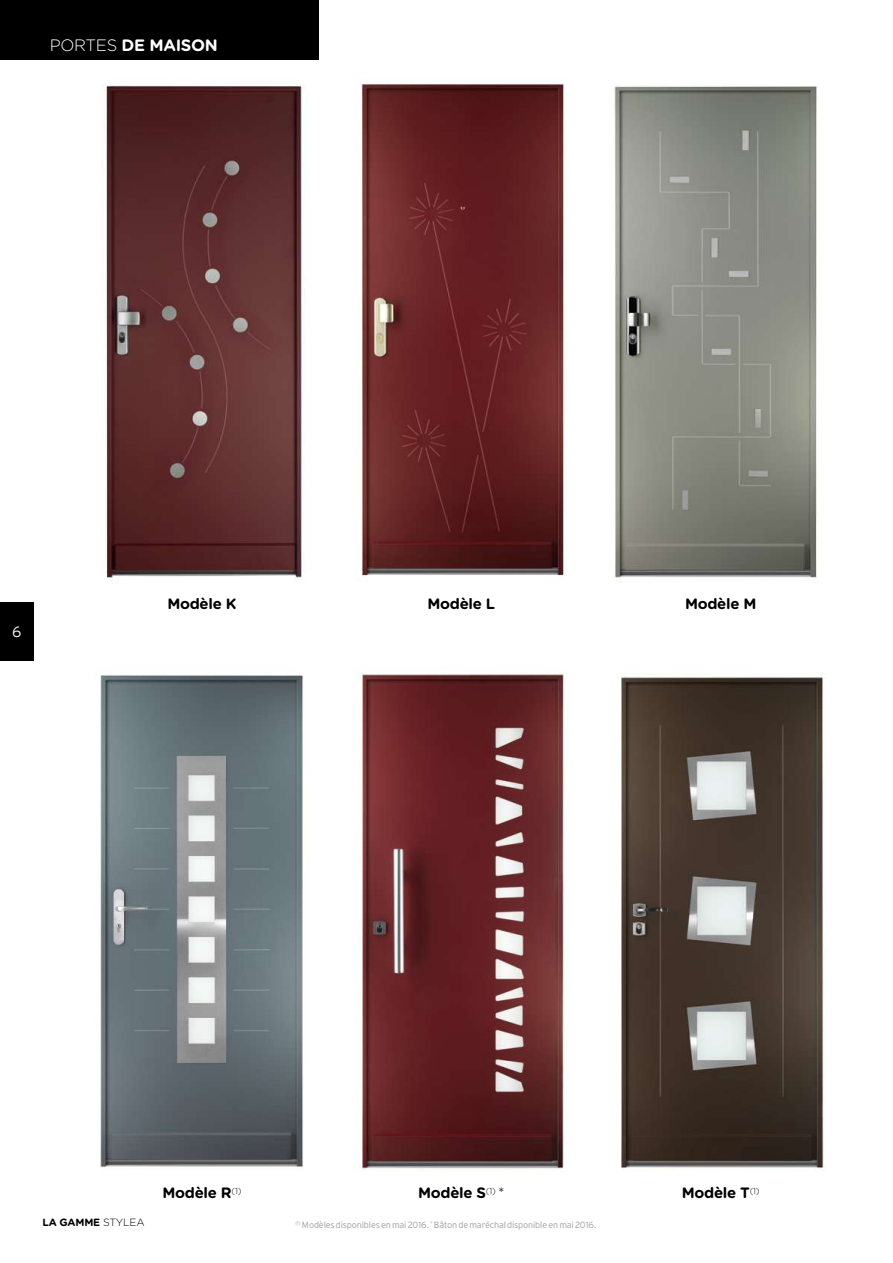
<style>
.page{position:relative;width:893px;height:1263px;background:#fff}
.page>*{position:absolute;margin:0;border:0;box-sizing:border-box;transform-origin:0 0}
.t1{font:700 16.5px "Gotham Rounded";letter-spacing:-.02em;color:#fff}
.t2{font:700 15px "Gotham Rounded";letter-spacing:-.02em;color:#000}
.t3{font:300 15px "Interstate";color:#fff}
.t4{font:700 10.5px "Gotham Rounded";letter-spacing:-.02em;color:#000}
.t5{font:300 9px "Interstate";letter-spacing:-.015em;color:#9c9d9d}
.s1{font-weight:300}
</style>
<div class="page">
<div style="left:0;top:0;width:319px;height:60px;background:#000"></div>
<div style="left:0;top:602px;width:34px;height:59px;background:#000"></div>
<img style="left:100px;top:675px;width:204px;height:493px">
<img style="left:354px;top:673px;width:210px;height:498px">
<img style="left:621px;top:673px;width:205px;height:497px">
<img style="left:106px;top:85px;width:196px;height:493px">
<img style="left:362px;top:84px;width:204px;height:497px">
<img style="left:613px;top:86px;width:205px;height:496px">
<h1 class="t1" style="left:50px;top:33px;width:170px"><span class="s1">PORTES</span> DE MAISON</h1>
<h2 class="t3" style="left:12px;top:623px;width:11px">6</h2>
<h2 class="t2" style="left:167px;top:593px;width:71px">Modèle K</h2>
<h2 class="t2" style="left:427px;top:593px;width:69px">Modèle L</h2>
<h2 class="t2" style="left:685px;top:593px;width:73px">Modèle M</h2>
<h2 class="t2" style="left:162px;top:1182px;width:81px">Modèle R<sup>(1)</sup></h2>
<h2 class="t2" style="left:418px;top:1182px;width:88px">Modèle S<sup>(1)</sup> <span class="s1">*</span></h2>
<h2 class="t2" style="left:682px;top:1182px;width:79px">Modèle T<sup>(1)</sup></h2>
<p class="t4" style="left:43px;top:1214px;width:104px">LA GAMME <span class="s1">STYLEA</span></p>
<p class="t5" style="left:296px;top:1219px;width:302px"><sup>(1)</sup> Modèles disponibles en mai 2016. <sup>*</sup> Bâton de maréchal disponible en mai 2016.</p>
</div>
